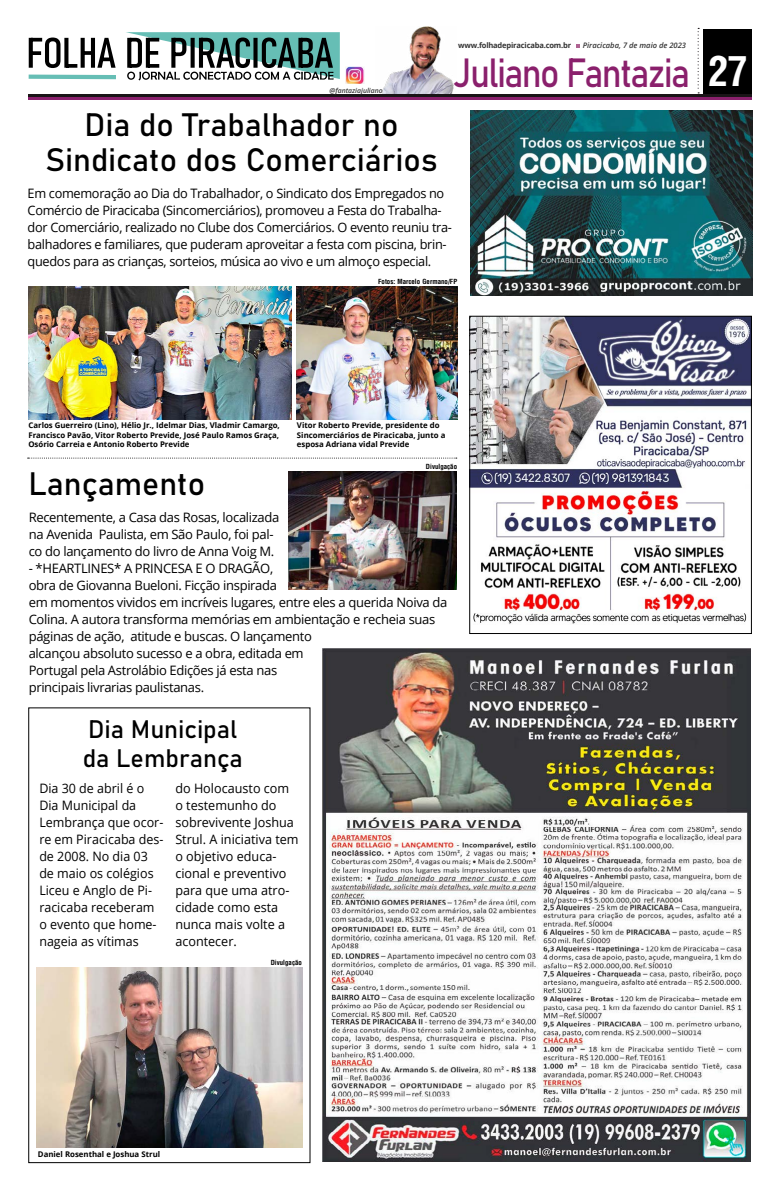
<style>
.page{position:relative;width:780px;height:1191px;background:#fff}
.page>*{position:absolute;margin:0;border:0;box-sizing:border-box;transform-origin:0 0}
.t1{font:40.2px "Bahnschrift";letter-spacing:-.045em;color:#8a206c;scale:.89 1}
.t2{font:32px/35px "Bahnschrift";color:#000;text-align:center}
.t3{font:25px/29px "Bahnschrift";color:#000}
.t4{font:13px/17px "Open Sans";letter-spacing:-.025em;color:#000}
.t5{font:13px/17px "Open Sans";color:#000;scale:.96 1}
.t6{font:13px/17px "Open Sans";color:#000}
.t7{font:700 7.8px/9.8px "Open Sans";color:#000;text-align:justify}
.t8{font:700 7.6px "Open Sans";letter-spacing:-.025em;color:#333}
.t9{font:italic 600 7.6px "Open Sans";color:#333}
.t10{font:700 6.8px "Arena Condensed";color:#000}
.t11{font:italic 600 6.8px "Open Sans";color:#333}
.s1{font-family:"Arena Condensed";font-weight:700;font-size:40.6px;color:#fff}
</style>
<div class="page">
<div style="left:28px;top:707px;width:282px;height:456px;border:1px solid #000"></div>
<div style="left:703px;top:30px;width:48px;height:64px;background:#000"></div>
<hr style="left:28px;top:98px;width:723px;height:2px;background:#8a206c">
<hr style="left:28px;top:94px;width:723px;height:3px;background:#1a1417">
<svg style="left:697px;top:28px;width:2px;height:65px"></svg>
<svg style="left:28px;top:32px;width:312px;height:48px"></svg>
<img style="left:382px;top:27px;width:72px;height:67px">
<img style="left:345px;top:66px;width:19px;height:17px">
<img style="left:470px;top:111px;width:282px;height:184px">
<img style="left:471px;top:318px;width:278px;height:306px">
<div style="left:469px;top:316px;width:282px;height:317px;border:1px solid #000"></div>
<img style="left:323px;top:649px;width:427px;height:512px">
<img style="left:297px;top:286px;width:160px;height:133px">
<img style="left:28px;top:286px;width:263px;height:134px">
<svg style="left:28px;top:457px;width:429px;height:1px"></svg>
<img style="left:289px;top:471px;width:167px;height:119px">
<img style="left:37px;top:967px;width:265px;height:180px">
<p class="t11" style="left:329px;top:86px;width:55px">@fantaziajuliano</p>
<h2 class="t2" style="left:45px;top:105px;width:394px">Dia do Trabalhador no<br>Sindicato dos Comerciários</h2>
<p class="t8" style="left:458px;top:40px;width:114px">www.folhadepiracicaba.com.br</p>
<p class="t9" style="left:583px;top:40px;width:105px">Piracicaba, 7 de maio de 2023</p>
<h1 class="t1" style="left:453px;top:42px;width:332px">Juliano Fantazia <span class="s1">27</span></h1>
<p class="t4" style="left:28px;top:184px;width:426px">Em comemoração ao Dia do Trabalhador, o Sindicato dos Empregados no Comércio de Piracicaba (Sincomerciários), promoveu a Festa do Trabalha&shy;dor Comerciário, realizado no Clube dos Comerciários. O evento reuniu tra&shy;balhadores e familiares, que puderam aproveitar a festa com piscina, brin&shy;quedos para as crianças, sorteios, música ao vivo e um almoço especial.</p>
<p class="t10" style="left:378px;top:277px;width:81px">Fotos: Marcelo Germano/FP</p>
<p class="t7" style="left:28px;top:420px;width:253px">Carlos Guerreiro (Lino), Hélio Jr., Idelmar Dias, Vladmir Camargo, Francisco Pavão, Vitor Roberto Previde, José Paulo Ramos Graça, Osório Carreia e Antonio Roberto Previde</p>
<p class="t7" style="left:297px;top:420px;width:150px;text-align:left">Vitor Roberto Previde, presidente do<br>Sincomerciários de Piracicaba, junto a esposa Adriana vidal Previde</p>
<h2 class="t2" style="left:29px;top:464px;width:178px">Lançamento</h2>
<p class="t10" style="left:426px;top:462px;width:33px">Divulgação</p>
<p class="t4" style="left:29px;top:508px;width:252px">Recentemente, a Casa das Rosas, localizada na Avenida Paulista, em São Paulo, foi pal&shy;co do lançamento do livro de Anna Voig M.</p>
<p class="t4" style="left:29px;top:559px;width:420px">- *HEARTLINES* A PRINCESA E O DRAGÃO,<br>obra de Giovanna Bueloni. Ficção inspirada<br>em momentos vividos em incríveis lugares, entre eles a querida Noiva da Colina. A autora transforma memórias em ambientação e recheia suas páginas de ação, atitude e buscas. O lançamento<br>alcançou absoluto sucesso e a obra, editada em<br>Portugal pela Astrolábio Edições já esta nas<br>principais livrarias paulistanas.</p>
<h3 class="t3" style="left:83px;top:713px;width:161px">Dia Municipal da Lembrança</h3>
<p class="t5" style="left:39px;top:779px;width:131px">Dia 30 de abril é o<br>Dia Municipal da<br>Lembrança que ocor&shy;re em Piracicaba des&shy;de 2008. No dia 03 de maio os colégios<br>Liceu e Anglo de Pi&shy;racicaba receberam o evento que home&shy;nageia as vítimas</p>
<p class="t6" style="left:175px;top:779px;width:125px">do Holocausto com o testemunho do sobrevivente Joshua<br>Strul. A iniciativa tem o objetivo educa&shy;cional e preventivo para que uma atro&shy;cidade como esta nunca mais volte a acontecer.</p>
<p class="t7" style="left:38px;top:1148px;width:124px">Daniel Rosenthal e Joshua Strul</p>
<p class="t10" style="left:271px;top:958px;width:33px">Divulgação</p>
</div>
